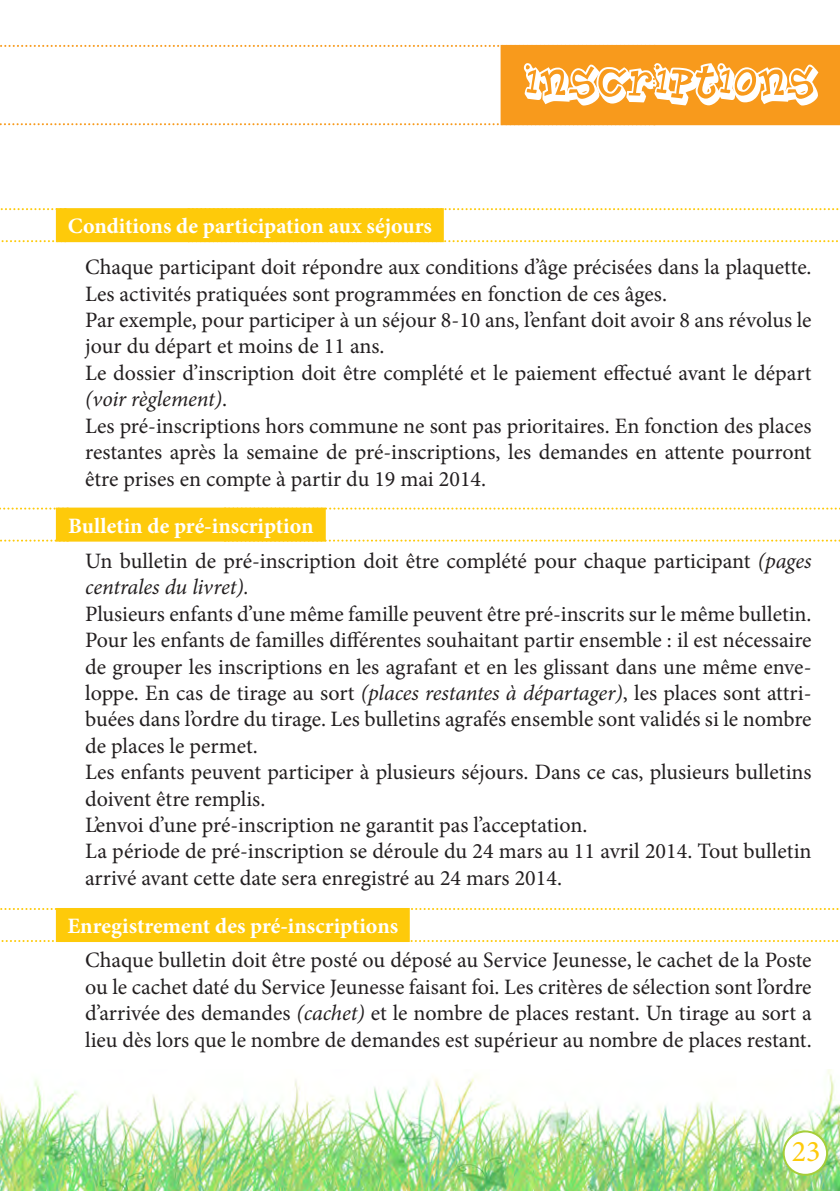
<style>
.page{position:relative;width:840px;height:1191px;background:#fff}
.page>*{position:absolute;margin:0;border:0;box-sizing:border-box;transform-origin:0 0}
.t1{font:50px "Planet Benson Two";color:#fff}
.t2{font:30px "Minion Pro";color:#feca0a}
.t3{font:22px/26.4px "Minion Pro";color:#231f20}
.t4{font:700 22px "Minion Pro";color:#fff}
.s1{font-style:italic}
</style>
<div class="page">
<svg style="left:443px;top:208px;width:396px;height:34px"></svg>
<svg style="left:325px;top:507px;width:515px;height:34px"></svg>
<svg style="left:409px;top:908px;width:430px;height:34px"></svg>
<svg style="left:0;top:507px;width:56px;height:34px"></svg>
<img style="left:0;top:1069px;width:839px;height:122px">
<svg style="left:0;top:45px;width:839px;height:80px"></svg>
<div style="left:57px;top:209px;width:385px;height:32px;background:#feca0a"></div>
<div style="left:56px;top:208px;width:387px;height:34px;border:2px solid #feca0a"></div>
<svg style="left:0;top:208px;width:66px;height:34px"></svg>
<div style="left:57px;top:508px;width:267px;height:32px;background:#feca0a"></div>
<div style="left:56px;top:507px;width:269px;height:34px;border:2px solid #feca0a"></div>
<div style="left:57px;top:909px;width:351px;height:32px;background:#feca0a"></div>
<div style="left:56px;top:908px;width:353px;height:34px;border:2px solid #feca0a"></div>
<svg style="left:0;top:908px;width:65px;height:34px"></svg>
<div style="left:783px;top:1131px;width:43px;height:43px;background:#fff;border-radius:50%"></div>
<div style="left:782px;top:1130px;width:45px;height:45px;border:2px solid #a6ce39;border-radius:50%"></div>
<p class="t4" style="left:68px;top:211px;width:365px">Conditions de participation aux séjours</p>
<p class="t1" style="left:525px;top:54px;width:293px">INSCRIPTIONS</p>
<p class="t3" style="left:85px;top:254px;width:727px">Chaque participant doit répondre aux conditions d’âge précisées dans la plaquette.<br>Les activités pratiquées sont programmées en fonction de ces âges.</p>
<p class="t3" style="left:85px;top:307px;width:727px">Par exemple, pour participer à un séjour 8-10 ans, l’enfant doit avoir 8 ans révolus le jour du départ et moins de 11 ans.</p>
<p class="t3" style="left:85px;top:360px;width:727px">Le dossier d’inscription doit être complété et le paiement effectué avant le départ <span class="s1">(voir règlement)</span>.</p>
<p class="t3" style="left:85px;top:412px;width:727px;text-align:justify">Les pré-inscriptions hors commune ne sont pas prioritaires. En fonction des places restantes après la semaine de pré-inscriptions, les demandes en attente pourront être prises en compte à partir du 19 mai 2014.</p>
<p class="t4" style="left:68px;top:510px;width:247px">Bulletin de pré-inscription</p>
<p class="t3" style="left:85px;top:548px;width:727px">Un bulletin de pré-inscription doit être complété pour chaque participant <span class="s1">(pages centrales du livret).</span></p>
<p class="t3" style="left:85px;top:600px;width:727px">Plusieurs enfants d’une même famille peuvent être pré-inscrits sur le même bulletin.</p>
<p class="t3" style="left:85px;top:627px;width:727px;text-align:justify">Pour les enfants de familles différentes souhaitant partir ensemble : il est nécessaire de grouper les inscriptions en les agrafant et en les glissant dans une même enve&shy;loppe. En cas de tirage au sort <span class="s1">(places restantes à départager)</span>, les places sont attri&shy;buées dans l’ordre du tirage. Les bulletins agrafés ensemble sont validés si le nombre de places le permet.</p>
<p class="t3" style="left:85px;top:759px;width:727px">Les enfants peuvent participer à plusieurs séjours. Dans ce cas, plusieurs bulletins doivent être remplis.</p>
<p class="t3" style="left:85px;top:812px;width:503px">L’envoi d’une pré-inscription ne garantit pas l’acceptation.</p>
<p class="t3" style="left:85px;top:838px;width:727px">La période de pré-inscription se déroule du 24 mars au 11 avril 2014. Tout bulletin arrivé avant cette date sera enregistré au 24 mars 2014.</p>
<p class="t4" style="left:67px;top:910px;width:332px">Enregistrement des pré-inscriptions</p>
<p class="t3" style="left:85px;top:947px;width:727px;text-align:justify">Chaque bulletin doit être posté ou déposé au Service Jeunesse, le cachet de la Poste ou le cachet daté du Service Jeunesse faisant foi. Les critères de sélection sont l’ordre d’arrivée des demandes <span class="s1">(cachet)</span> et le nombre de places restant. Un tirage au sort a lieu dès lors que le nombre de demandes est supérieur au nombre de places restant.</p>
<p class="t2" style="left:791px;top:1131px;width:30px">23</p>
</div>
